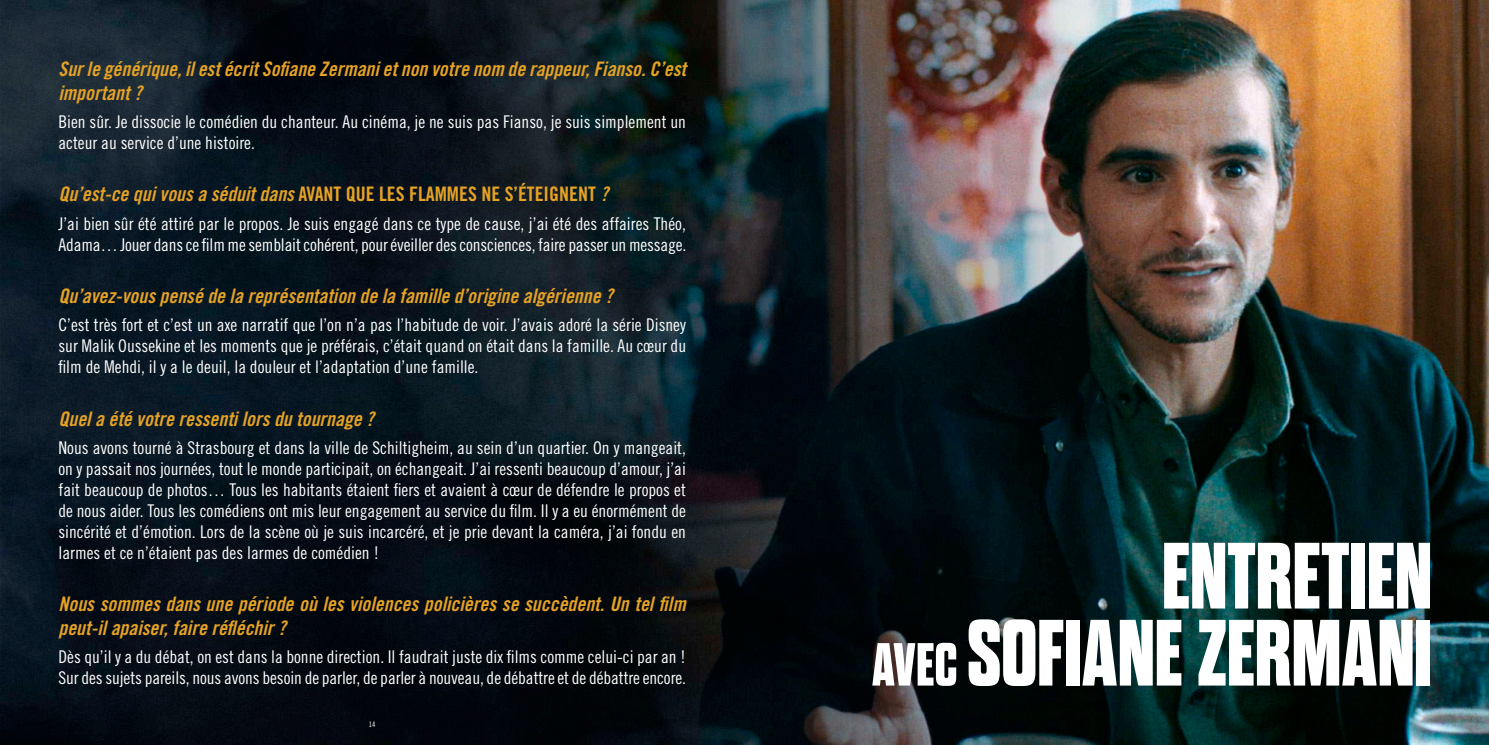
<style>
.page{position:relative;width:1489px;height:745px;background:#fff}
.page>*{position:absolute;margin:0;border:0;box-sizing:border-box;transform-origin:0 0}
.t1{font:700 expanded 93.75px/77px "Dharma Gothic E";color:#fff;text-align:right}
.t2{font:20px/24px "Trade Gothic Bold Cond Twenty Obl";color:#e5a224}
.t3{font:20px "Trade Gothic Bold Cond Twenty";color:#e5a224}
.t4{font:17.5px/21px "Trade Gothic Cond Eighteen";color:#fff}
.t5{font:7.5px "Trade Gothic Cond Eighteen";color:#fff}
.s1{font-family:"Trade Gothic Bold Cond Twenty Obl"}
.s2{font-size:60.62px}
</style>
<div class="page">
<img style="left:0;top:0;width:1488px;height:744px">
<p class="t2" style="left:58px;top:56px;width:629px">Sur le générique, il est écrit Sofiane Zermani et non votre nom de rappeur, Fianso. C’est important ?</p>
<p class="t4" style="left:58px;top:111px;width:629px">Bien sûr. Je dissocie le comédien du chanteur. Au cinéma, je ne suis pas Fianso, je suis simplement un acteur au service d’une histoire.</p>
<p class="t3" style="left:58px;top:182px;width:551px"><span class="s1">Qu’est-ce qui vous a séduit dans</span> AVANT QUE LES FLAMMES NE S’ÉTEIGNENT <span class="s1">?</span></p>
<p class="t4" style="left:58px;top:212px;width:629px">J’ai bien sûr été attiré par le propos. Je suis engagé dans ce type de cause, j’ai été des affaires Théo,<br>Adama… Jouer dans ce film me semblait cohérent, pour éveiller des consciences, faire passer un message.</p>
<p class="t2" style="left:58px;top:283px;width:556px">Qu’avez-vous pensé de la représentation de la famille d’origine algérienne ?</p>
<p class="t4" style="left:58px;top:314px;width:629px;text-align:justify">C’est très fort et c’est un axe narratif que l’on n’a pas l’habitude de voir. J’avais adoré la série Disney sur Malik Oussekine et les moments que je préférais, c’était quand on était dans la famille. Au cœur du film de Mehdi, il y a le deuil, la douleur et l’adaptation d’une famille.</p>
<p class="t2" style="left:58px;top:406px;width:317px">Quel a été votre ressenti lors du tournage ?</p>
<p class="t4" style="left:58px;top:436px;width:629px;text-align:justify">Nous avons tourné à Strasbourg et dans la ville de Schiltigheim, au sein d’un quartier. On y mangeait, on y passait nos journées, tout le monde participait, on échangeait. J’ai ressenti beaucoup d’amour, j’ai fait beaucoup de photos… Tous les habitants étaient fiers et avaient à cœur de défendre le propos et de nous aider. Tous les comédiens ont mis leur engagement au service du film. Il y a eu énormément de sincérité et d’émotion. Lors de la scène où je suis incarcéré, et je prie devant la caméra, j’ai fondu en larmes et ce n’étaient pas des larmes de comédien !</p>
<p class="t2" style="left:58px;top:591px;width:628px">Nous sommes dans une période où les violences policières se succèdent. Un tel film peut-il apaiser, faire réfléchir ?</p>
<p class="t4" style="left:58px;top:646px;width:629px">Dès qu’il y a du débat, on est dans la bonne direction. Il faudrait juste dix films comme celui-ci par an !<br>Sur des sujets pareils, nous avons besoin de parler, de parler à nouveau, de débattre et de débattre encore.</p>
<p class="t5" style="left:369px;top:719px;width:8px">14</p>
<h1 class="t1" style="left:872px;top:539px;width:561px">ENTRETIEN<br><span class="s2">AVEC</span> SOFIANE ZERMANI</h1>
</div>
